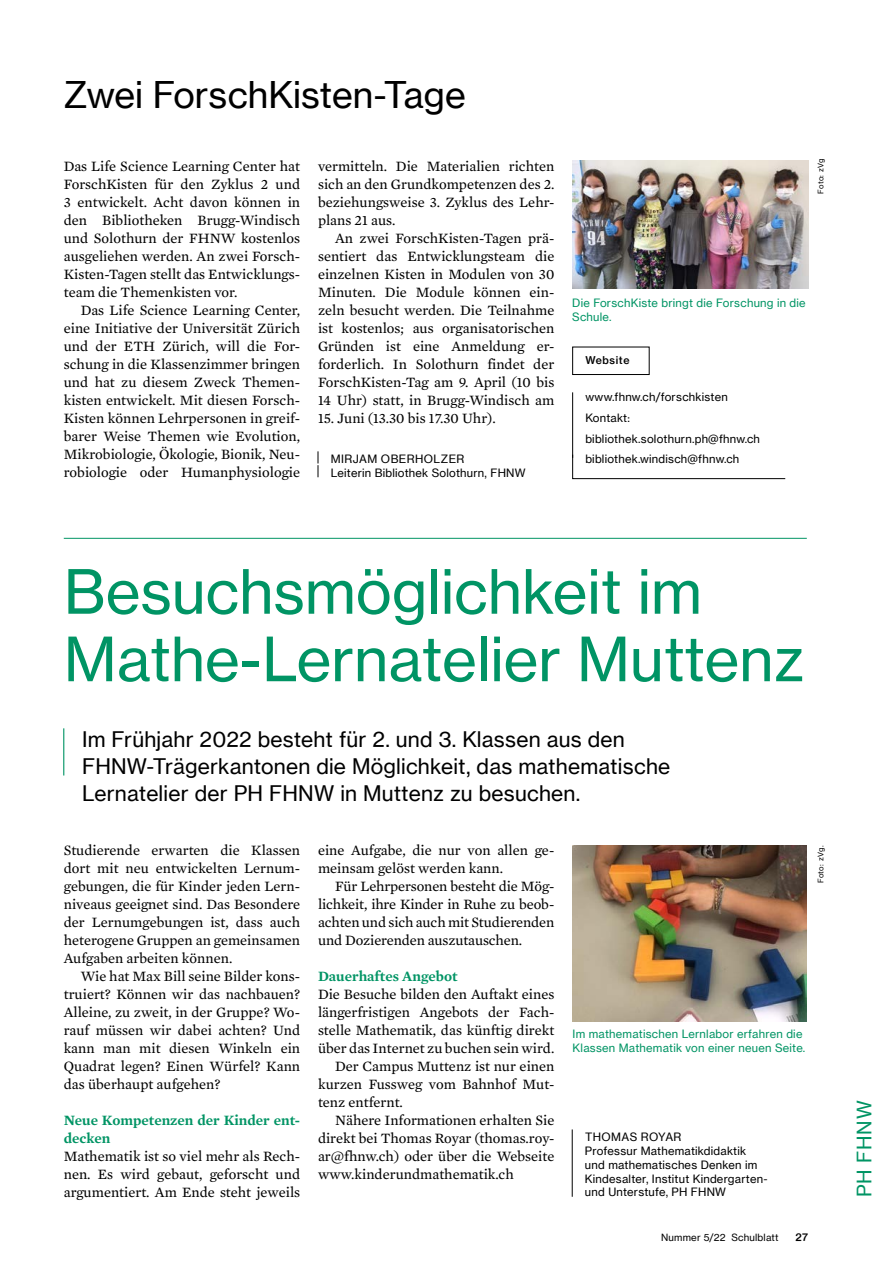
<style>
.page{position:relative;width:893px;height:1263px;background:#fff}
.page>*{position:absolute;margin:0;border:0;box-sizing:border-box;transform-origin:0 0}
.t1{font:60px/67.5px "N Haas Grotesk TX Pro 55 Rg";color:#009464}
.t2{font:36px "N Haas Grotesk TX Pro 55 Rg";color:#000}
.t3{font:21px/27px "N Haas Grotesk TX Pro 55 Rg";letter-spacing:.01em;color:#000}
.t4{font:19.5px "N Haas Grotesk TX Pro 55 Rg";letter-spacing:.04em;color:#009464}
.t5{font:14.55px/18px "Mercury Text G2";color:#000;text-align:justify}
.t6{font:600 14.55px/18px "Mercury Text G2";color:#009464}
.t7{font:11.25px/13.8px "N Haas Grotesk TX Pro 55 Rg";letter-spacing:.02em;color:#000}
.t8{font:11.25px/13.8px "N Haas Grotesk TX Pro 55 Rg";letter-spacing:.02em;color:#009464}
.t9{font:10.5px "N Haas Grotesk TX Pro 65 Md";letter-spacing:.06em;color:#000}
.t10{font:9.75px "N Haas Grotesk TX Pro 55 Rg";letter-spacing:.02em;color:#000}
.t11{font:7.5px "N Haas Grotesk TX Pro 55 Rg";letter-spacing:.04em;color:#000}
</style>
<div class="page">
<hr style="left:64px;top:538px;width:743px;height:1px;background:#009464">
<hr style="left:63px;top:728px;width:1px;height:47px;background:#009464">
<img style="left:573px;top:161px;width:236px;height:128px">
<img style="left:573px;top:846px;width:234px;height:175px">
<hr style="left:572px;top:1129px;width:1px;height:68px;background:#000">
<div style="left:572px;top:347px;width:78px;height:28px;border:1px solid #000"></div>
<hr style="left:572px;top:392px;width:1px;height:66px;background:#000">
<svg style="left:572px;top:454px;width:214px;height:25px"></svg>
<svg style="left:318px;top:451px;width:1px;height:26px"></svg>
<h2 class="t2" style="left:64px;top:73px;width:403px">Zwei ForschKisten-Tage</h2>
<p class="t5" style="left:64px;top:157px;width:238px">Das Life Science Learning Center hat ForschKisten für den Zyklus 2 und 3 entwickelt. Acht davon können in den Bibliotheken Brugg-Windisch und Solothurn der FHNW kostenlos ausgeliehen werden. An zwei Forsch-Kisten-Tagen stellt das Entwicklungs&shy;team die Themenkisten vor.</p>
<p class="t5" style="left:64px;top:301px;width:238px;text-indent:17px">Das Life Science Learning Center, eine Initiative der Universität Zürich und der ETH Zürich, will die For&shy;schung in die Klassenzimmer bringen und hat zu diesem Zweck Themen&shy;kisten entwickelt. Mit diesen Forsch-Kisten können Lehrpersonen in greif&shy;barer Weise Themen wie Evolution, Mikrobiologie, Ökologie, Bionik, Neu&shy;robiologie oder Humanphysiologie</p>
<p class="t5" style="left:318px;top:157px;width:238px">vermitteln. Die Materialien richten sich an den Grundkompetenzen des 2. beziehungsweise 3. Zyklus des Lehr&shy;plans 21 aus.</p>
<p class="t5" style="left:318px;top:229px;width:238px;text-indent:17px">An zwei ForschKisten-Tagen prä&shy;sentiert das Entwicklungsteam die einzelnen Kisten in Modulen von 30<br>Minuten. Die Module können ein&shy;zeln besucht werden. Die Teilnahme ist kostenlos; aus organisatorischen Gründen ist eine Anmeldung er&shy;forderlich. In Solothurn findet der ForschKisten-Tag am 9. April (10 bis 14 Uhr) statt, in Brugg-Windisch am</p>
<p class="t5" style="left:318px;top:409px;width:179px">15. Juni (13.30 bis 17.30 Uhr).</p>
<p class="t8" style="left:572px;top:296px;width:235px">Die ForschKiste bringt die Forschung in die<br>Schule.</p>
<p class="t9" style="left:585px;top:353px;width:46px">Website</p>
<p class="t7" style="left:585px;top:387px;width:176px;line-height:20.7px">www.fhnw.ch/forschkisten<br>Kontakt: bibliothek.solothurn.ph@fhnw.ch</p>
<p class="t7" style="left:331px;top:452px;width:135px">MIRJAM OBERHOLZER</p>
<p class="t7" style="left:585px;top:452px;width:155px">bibliothek.windisch@fhnw.ch</p>
<p class="t7" style="left:331px;top:466px;width:196px">Leiterin Bibliothek Solothurn, FHNW</p>
<p class="t11" style="left:816px;top:194px;width:37px;rotate:-90deg">Foto: zVg</p>
<h1 class="t1" style="left:64px;top:558px;width:742px">Besuchsmöglichkeit im<br>Mathe-Lernatelier Muttenz</h1>
<h3 class="t3" style="left:82px;top:726px;width:590px">Im Frühjahr 2022 besteht für 2. und 3. Klassen aus den<br>FHNW-Trägerkantonen die Möglichkeit, das mathematische<br>Lernatelier der PH FHNW in Muttenz zu besuchen.</h3>
<p class="t5" style="left:64px;top:841px;width:238px">Studierende erwarten die Klassen dort mit neu entwickelten Lernum&shy;gebungen, die für Kinder jeden Lern&shy;niveaus geeignet sind. Das Besondere der Lernumgebungen ist, dass auch heterogene Gruppen an gemeinsamen Aufgaben arbeiten können.</p>
<p class="t5" style="left:64px;top:967px;width:238px;text-indent:17px">Wie hat Max Bill seine Bilder kons&shy;truiert? Können wir das nachbauen?<br>Alleine, zu zweit, in der Gruppe? Wo&shy;rauf müssen wir dabei achten? Und kann man mit diesen Winkeln ein Quadrat legen? Einen Würfel? Kann das überhaupt aufgehen?</p>
<p class="t6" style="left:64px;top:1111px;width:238px">Neue Kompetenzen der Kinder ent&shy;decken</p>
<p class="t5" style="left:64px;top:1147px;width:238px">Mathematik ist so viel mehr als Rech&shy;nen. Es wird gebaut, geforscht und argumentiert. Am Ende steht jeweils</p>
<p class="t5" style="left:318px;top:841px;width:238px">eine Aufgabe, die nur von allen ge&shy;meinsam gelöst werden kann.</p>
<p class="t5" style="left:318px;top:877px;width:238px;text-indent:17px">Für Lehrpersonen besteht die Mög&shy;lichkeit, ihre Kinder in Ruhe zu beob&shy;achten und sich auch mit Studierenden und Dozierenden auszutauschen.</p>
<p class="t6" style="left:318px;top:967px;width:141px">Dauerhaftes Angebot</p>
<p class="t5" style="left:318px;top:985px;width:238px">Die Besuche bilden den Auftakt eines</p>
<p class="t5" style="left:318px;top:1003px;width:238px">längerfristigen Angebots der Fach-</p>
<p class="t5" style="left:318px;top:1021px;width:238px">stelle Mathematik, das künftig direkt</p>
<p class="t5" style="left:318px;top:1039px;width:238px">über das Internet zu buchen sein wird.</p>
<p class="t5" style="left:335px;top:1057px;width:221px">Der Campus Muttenz ist nur einen</p>
<p class="t5" style="left:318px;top:1075px;width:238px">kurzen Fussweg vom Bahnhof Mut-</p>
<p class="t5" style="left:318px;top:1093px;width:87px">tenz entfernt.</p>
<p class="t5" style="left:335px;top:1111px;width:221px">Nähere Informationen erhalten Sie</p>
<p class="t5" style="left:318px;top:1129px;width:238px">direkt bei Thomas Royar (thomas.roy-</p>
<p class="t5" style="left:318px;top:1147px;width:238px">ar@fhnw.ch) oder über die Webseite</p>
<p class="t5" style="left:318px;top:1165px;width:197px">www.kinderundmathematik.ch</p>
<p class="t11" style="left:816px;top:883px;width:39px;rotate:-90deg">Foto: zVg.</p>
<p class="t8" style="left:573px;top:1027px;width:234px">Im mathematischen Lernlabor erfahren die<br>Klassen Mathematik von einer neuen Seite.</p>
<p class="t7" style="left:585px;top:1130px;width:184px">THOMAS ROYAR<br>Professur Mathematikdidaktik und mathematisches Denken im<br>Kindesalter, Institut Kindergarten&shy;und Unterstufe, PH FHNW</p>
<p class="t10" style="left:661px;top:1231px;width:119px">Nummer 5/22 Schulblatt</p>
<p class="t9" style="left:795px;top:1230px;width:14px">27</p>
<h3 class="t4" style="left:852px;top:1197px;width:98px;rotate:-90deg">PH FHNW</h3>
</div>
